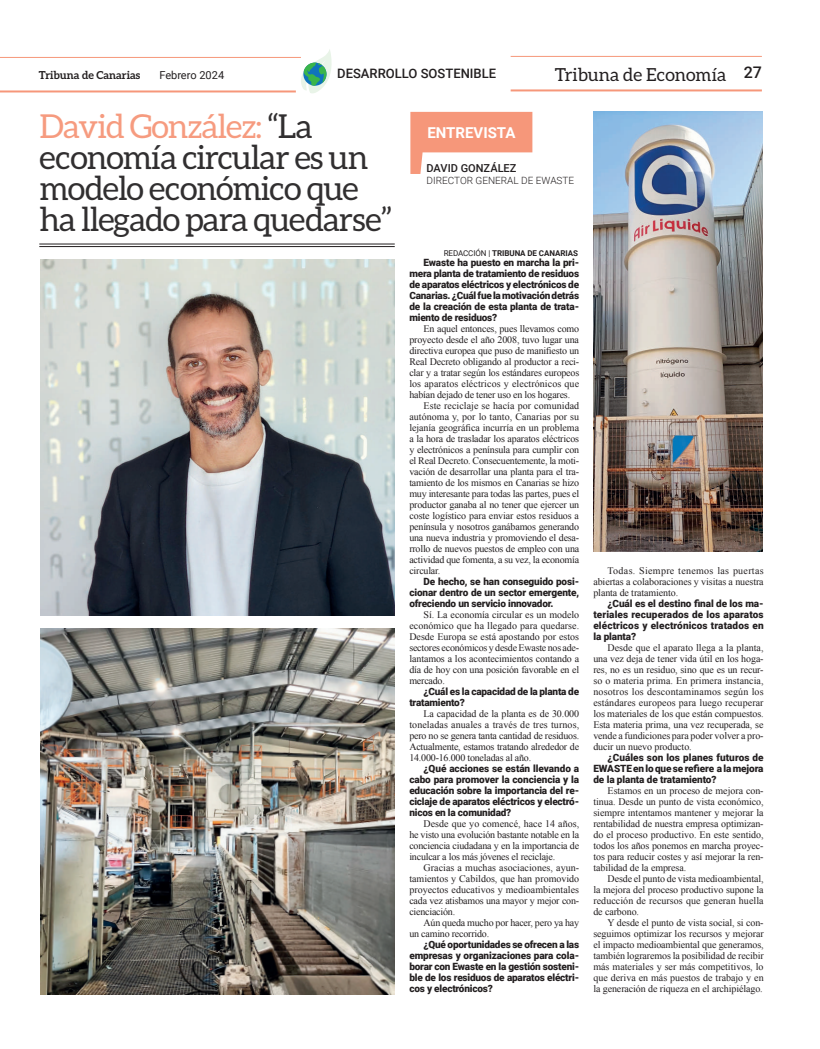
<style>
.page{position:relative;width:820px;height:1049px;background:#fff}
.page>*{position:absolute;margin:0;border:0;box-sizing:border-box;transform-origin:0 0}
.t1{font:33px/31px "Aleo";letter-spacing:-.03em;color:#312f30}
.t2{font:18px "Aleo";color:#231f20}
.t3{font:700 15px "Roboto";color:#fff}
.t4{font:500 13px "Roboto";color:#231f20}
.t5{font:700 11px "Aleo";color:#231f20}
.t6{font:500 11px "Roboto";color:#231f20}
.t7{font:11px "Roboto";color:#231f20}
.t8{font:10px/11px "Times New Roman";letter-spacing:-.02em;color:#231f20;text-align:justify}
.t9{font:900 10px/11px "Roboto";letter-spacing:-.02em;color:#231f20;text-align:justify}
.t10{font:10px "Times New Roman";letter-spacing:.005em;color:#231f20}
.t11{font:10px "Times New Roman";letter-spacing:.01em;color:#231f20}
.t12{font:300 10px "Roboto";color:#231f20}
.t13{font:700 8px "Roboto";letter-spacing:-.01em;color:#231f20}
.s1{color:#f69b7f}
.s2{font-weight:400}
</style>
<div class="page">
<hr style="left:0;top:90px;width:296px;height:2px;background:#f6977a">
<hr style="left:0;top:57px;width:301px;height:1px;background:#f6977a">
<hr style="left:510px;top:89px;width:251px;height:2px;background:#f6977a">
<hr style="left:510px;top:56px;width:251px;height:1px;background:#f6977a">
<svg style="left:300px;top:49px;width:32px;height:44px"></svg>
<svg style="left:410px;top:112px;width:122px;height:62px"></svg>
<hr style="left:39px;top:246px;width:355px;height:1px;background:#231f20">
<hr style="left:39px;top:244px;width:355px;height:1px;background:#231f20">
<img style="left:40px;top:260px;width:354px;height:356px">
<img style="left:41px;top:629px;width:353px;height:366px">
<img style="left:593px;top:112px;width:169px;height:440px">
<p class="t5" style="left:39px;top:69px;width:103px">Tribuna de Canarias</p>
<p class="t7" style="left:159px;top:68px;width:66px">Febrero 2024</p>
<h3 class="t4" style="left:337px;top:64px;width:160px">DESARROLLO SOSTENIBLE</h3>
<h2 class="t2" style="left:554px;top:65px;width:208px">Tribuna de Economía <sup>27</sup></h2>
<h1 class="t1" style="left:39px;top:111px;width:354px"><span class="s1">David González:</span> “La economía circular es un modelo económico que ha llegado para quedarse”</h1>
<h3 class="t3" style="left:427px;top:122px;width:90px">ENTREVISTA</h3>
<p class="t6" style="left:426px;top:160px;width:91px">DAVID GONZÁLEZ</p>
<p class="t12" style="left:426px;top:173px;width:149px">DIRECTOR GENERAL DE EWASTE</p>
<p class="t13" style="left:443px;top:247px;width:136px"><span class="s2">REDACCIÓN |</span> TRIBUNA DE CANARIAS</p>
<p class="t9" style="left:409px;top:256px;width:171px;text-indent:14px">Ewaste ha puesto en marcha la pri&shy;mera planta de tratamiento de residuos de aparatos eléctricos y electrónicos de Canarias. ¿Cuál fue la motivación detrás de la creación de esta planta de trata&shy;miento de residuos?</p>
<p class="t8" style="left:423px;top:323px;width:157px">En aquel entonces, pues llevamos como</p>
<p class="t8" style="left:409px;top:334px;width:171px">proyecto desde el año 2008, tuvo lugar una</p>
<p class="t8" style="left:409px;top:345px;width:171px">directiva europea que puso de manifiesto un</p>
<p class="t8" style="left:409px;top:356px;width:171px">Real Decreto obligando al productor a reci-</p>
<p class="t8" style="left:409px;top:367px;width:171px">clar y a tratar según los estándares europeos</p>
<p class="t11" style="left:409px;top:377px;width:171px">los aparatos eléctricos y electrónicos que</p>
<p class="t8" style="left:409px;top:389px;width:162px">habían dejado de tener uso en los hogares.</p>
<p class="t10" style="left:423px;top:399px;width:157px">Este reciclaje se hacía por comunidad</p>
<p class="t10" style="left:409px;top:410px;width:171px">autónoma y, por lo tanto, Canarias por su</p>
<p class="t8" style="left:409px;top:422px;width:171px">lejanía geográfica incurría en un problema</p>
<p class="t8" style="left:409px;top:433px;width:171px">a la hora de trasladar los aparatos eléctricos</p>
<p class="t8" style="left:409px;top:444px;width:171px">y electrónicos a península para cumplir con</p>
<p class="t8" style="left:409px;top:455px;width:171px">el Real Decreto. Consecuentemente, la moti-</p>
<p class="t8" style="left:409px;top:466px;width:171px">vación de desarrollar una planta para el tra-</p>
<p class="t8" style="left:409px;top:477px;width:171px">tamiento de los mismos en Canarias se hizo</p>
<p class="t8" style="left:409px;top:488px;width:171px">muy interesante para todas las partes, pues el</p>
<p class="t8" style="left:409px;top:499px;width:171px">productor ganaba al no tener que ejercer un</p>
<p class="t8" style="left:409px;top:510px;width:171px">coste logístico para enviar estos residuos a</p>
<p class="t8" style="left:409px;top:521px;width:171px">península y nosotros ganábamos generando</p>
<p class="t8" style="left:409px;top:532px;width:171px">una nueva industria y promoviendo el desa-</p>
<p class="t8" style="left:409px;top:543px;width:171px">rrollo de nuevos puestos de empleo con una</p>
<p class="t8" style="left:409px;top:554px;width:171px">actividad que fomenta, a su vez, la economía</p>
<p class="t8" style="left:409px;top:565px;width:32px">circular.</p>
<p class="t9" style="left:409px;top:575px;width:171px;text-indent:14px">De hecho, se han conseguido posi&shy;cionar dentro de un sector emergente, ofreciendo un servicio innovador.</p>
<p class="t8" style="left:409px;top:609px;width:171px;text-indent:14px">Sí. La economía circular es un modelo económico que ha llegado para quedarse.<br>Desde Europa se está apostando por estos sectores económicos y desde Ewaste nos ade&shy;lantamos a los acontecimientos contando a día de hoy con una posición favorable en el mercado.</p>
<p class="t9" style="left:409px;top:685px;width:171px;text-indent:14px">¿Cuál es la capacidad de la planta de tratamiento?</p>
<p class="t8" style="left:409px;top:708px;width:171px;text-indent:14px">La capacidad de la planta es de 30.000 toneladas anuales a través de tres turnos, pero no se genera tanta cantidad de residuos.<br>Actualmente, estamos tratando alrededor de 14.000-16.000 toneladas al año.</p>
<p class="t9" style="left:409px;top:762px;width:171px;text-indent:14px">¿Qué acciones se están llevando a cabo para promover la conciencia y la educación sobre la importancia del re&shy;ciclaje de aparatos eléctricos y electró&shy;nicos en la comunidad?</p>
<p class="t8" style="left:409px;top:818px;width:171px;text-indent:14px">Desde que yo comencé, hace 14 años, he visto una evolución bastante notable en la conciencia ciudadana y en la importancia de inculcar a los más jóvenes el reciclaje.</p>
<p class="t8" style="left:409px;top:862px;width:171px;text-indent:14px">Gracias a muchas asociaciones, ayun&shy;tamientos y Cabildos, que han promovido proyectos educativos y medioambientales cada vez atisbamos una mayor y mejor con&shy;cienciación.</p>
<p class="t8" style="left:409px;top:917px;width:171px;text-indent:14px">Aún queda mucho por hacer, pero ya hay un camino recorrido.</p>
<p class="t9" style="left:409px;top:938px;width:171px;text-indent:14px">¿Qué oportunidades se ofrecen a las empresas y organizaciones para cola&shy;borar con Ewaste en la gestión sosteni&shy;ble de los residuos de aparatos eléctri&shy;cos y electrónicos?</p>
<p class="t8" style="left:593px;top:565px;width:172px;text-indent:14px">Todas. Siempre tenemos las puertas abiertas a colaboraciones y visitas a nuestra planta de tratamiento.</p>
<p class="t9" style="left:593px;top:597px;width:172px;text-indent:14px">¿Cuál es el destino final de los ma&shy;teriales recuperados de los aparatos eléctricos y electrónicos tratados en la planta?</p>
<p class="t8" style="left:593px;top:642px;width:172px;text-indent:14px">Desde que el aparato llega a la planta, una vez deja de tener vida útil en los hoga&shy;res, no es un residuo, sino que es un recur&shy;so o materia prima. En primera instancia, nosotros los descontaminamos según los estándares europeos para luego recuperar los materiales de los que están compuestos.<br>Esta materia prima, una vez recuperada, se vende a fundiciones para poder volver a pro&shy;ducir un nuevo producto.</p>
<p class="t9" style="left:593px;top:751px;width:172px;text-indent:14px">¿Cuáles son los planes futuros de EWASTE en lo que se refiere a la mejora de la planta de tratamiento?</p>
<p class="t8" style="left:593px;top:785px;width:172px;text-indent:14px">Estamos en un proceso de mejora con&shy;tinua. Desde un punto de vista económico, siempre intentamos mantener y mejorar la rentabilidad de nuestra empresa optimizan&shy;do el proceso productivo. En este sentido, todos los años ponemos en marcha proyec&shy;tos para reducir costes y así mejorar la ren&shy;tabilidad de la empresa.</p>
<p class="t8" style="left:593px;top:873px;width:172px;text-indent:14px">Desde el punto de vista medioambiental, la mejora del proceso productivo supone la reducción de recursos que generan huella de carbono.</p>
<p class="t8" style="left:593px;top:917px;width:172px;text-indent:14px">Y desde el punto de vista social, si con&shy;seguimos optimizar los recursos y mejorar el impacto medioambiental que generamos, también lograremos la posibilidad de recibir más materiales y ser más competitivos, lo que deriva en más puestos de trabajo y en la generación de riqueza en el archipiélago.</p>
</div>
